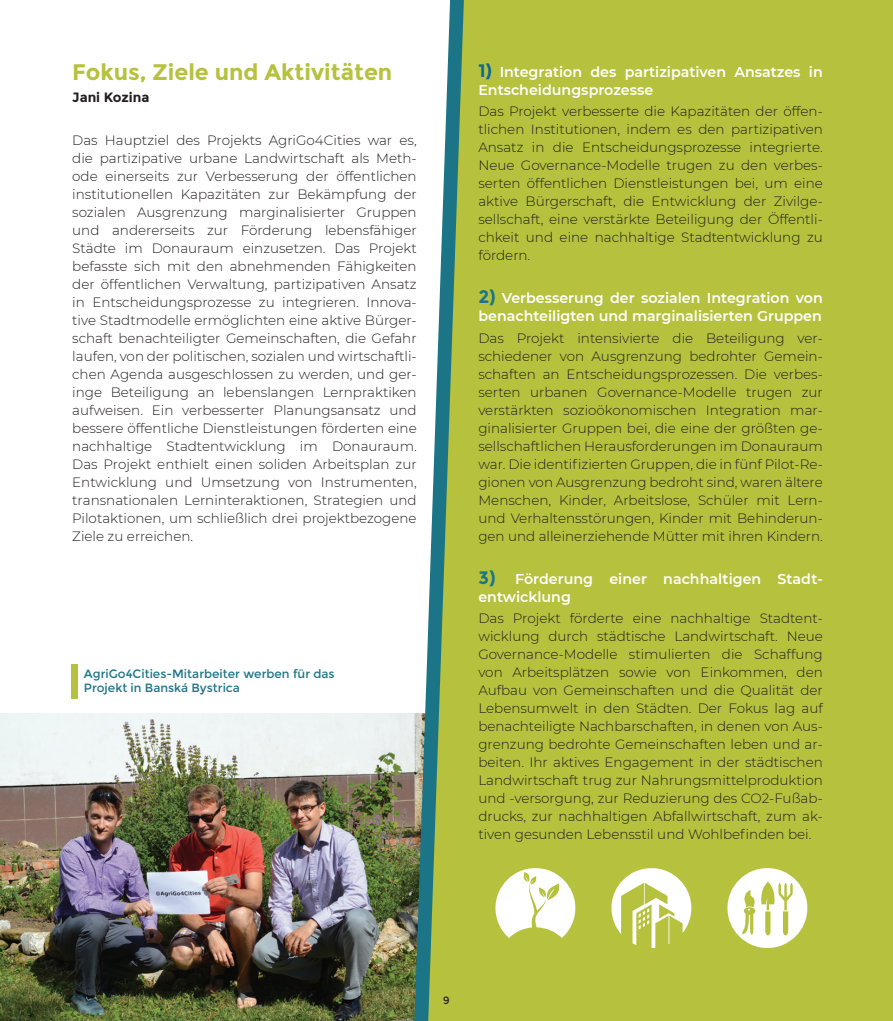
<style>
.page{position:relative;width:893px;height:1021px;background:#fff}
.page>*{position:absolute;margin:0;border:0;box-sizing:border-box;transform-origin:0 0}
.t1{font:700 22.5px "Montserrat";color:#b6c13d}
.t2{font:600 14.25px/18px "Montserrat";color:#fff}
.t3{font:300 13.5px/18px "Montserrat";color:#231f20;text-align:justify}
.t4{font:700 13.5px "Montserrat";color:#231f20}
.t5{font:12px/14.4px "Montserrat";color:#1c7586}
.t6{font:10.5px "Montserrat";color:#231f20}
.s1{font-weight:700;font-size:18px;color:#0d698d}
.s2{font-weight:700;font-size:18px;color:#1c7586}
</style>
<div class="page">
<img style="left:0;top:713px;width:414px;height:307px">
<div style="left:464px;top:0;width:429px;height:1020px;background:#b6c13d"></div>
<svg style="left:414px;top:0;width:50px;height:1020px"></svg>
<svg style="left:495px;top:868px;width:80px;height:78px"></svg>
<svg style="left:611px;top:868px;width:80px;height:80px"></svg>
<svg style="left:727px;top:868px;width:80px;height:80px"></svg>
<div style="left:71px;top:664px;width:7px;height:34px;background:#b6c13d"></div>
<h1 class="t1" style="left:72px;top:59px;width:321px">Fokus, Ziele und Aktivitäten</h1>
<p class="t4" style="left:72px;top:89px;width:79px">Jani Kozina</p>
<p class="t3" style="left:72px;top:130px;width:346px">Das Hauptziel des Projekts AgriGo4Cities war es, die partizipative urbane Landwirtschaft als Meth&shy;ode einerseits zur Verbesserung der öffentlichen institutionellen Kapazitäten zur Bekämpfung der sozialen Ausgrenzung marginalisierter Gruppen und andererseits zur Förderung lebensfähiger Städte im Donauraum einzusetzen. Das Projekt befasste sich mit den abnehmenden Fähigkeiten der öffentlichen Verwaltung, partizipativen Ansatz in Entscheidungsprozesse zu integrieren. Innova&shy;tive Stadtmodelle ermöglichten eine aktive Bürger&shy;schaft benachteiligter Gemeinschaften, die Gefahr laufen, von der politischen, sozialen und wirtschaftli&shy;chen Agenda ausgeschlossen zu werden, und ger&shy;inge Beteiligung an lebenslangen Lernpraktiken aufweisen. Ein verbesserter Planungsansatz und bessere öffentliche Dienstleistungen förderten eine nachhaltige Stadtentwicklung im Donauraum.<br>Das Projekt enthielt einen soliden Arbeitsplan zur Entwicklung und Umsetzung von Instrumenten, transnationalen Lerninteraktionen, Strategien und Pilotaktionen, um schließlich drei projektbezogene Ziele zu erreichen.</p>
<p class="t5" style="left:84px;top:666px;width:252px">AgriGo4Cities-Mitarbeiter werben für das<br>Projekt in Banská Bystrica</p>
<p class="t2" style="left:478px;top:62px;width:346px"><span class="s1">1)</span> Integration des partizipativen Ansatzes in<br>Entscheidungsprozesse</p>
<p class="t3" style="left:478px;top:102px;width:346px">Das Projekt verbesserte die Kapazitäten der öffen&shy;tlichen Institutionen, indem es den partizipativen Ansatz in die Entscheidungsprozesse integrierte.<br>Neue Governance-Modelle trugen zu den verbes&shy;serten öffentlichen Dienstleistungen bei, um eine aktive Bürgerschaft, die Entwicklung der Zivilge&shy;sellschaft, eine verstärkte Beteiligung der Öffentli&shy;chkeit und eine nachhaltige Stadtentwicklung zu fördern.</p>
<p class="t2" style="left:478px;top:288px;width:346px"><span class="s2">2)</span> Verbesserung der sozialen Integration von benachteiligten und marginalisierten Gruppen</p>
<p class="t3" style="left:478px;top:328px;width:346px">Das Projekt intensivierte die Beteiligung ver&shy;schiedener von Ausgrenzung bedrohter Gemein&shy;schaften an Entscheidungsprozessen. Die verbes&shy;serten urbanen Governance-Modelle trugen zur verstärkten sozioökonomischen Integration mar&shy;ginalisierter Gruppen bei, die eine der größten ge&shy;sellschaftlichen Herausforderungen im Donauraum war. Die identifizierten Gruppen, die in fünf Pilot-Re&shy;gionen von Ausgrenzung bedroht sind, waren ältere Menschen, Kinder, Arbeitslose, Schüler mit Lern&shy;und Verhaltensstörungen, Kinder mit Behinderun&shy;gen und alleinerziehende Mütter mit ihren Kindern.</p>
<p class="t2" style="left:478px;top:569px;width:346px"><span class="s2">3)</span> Förderung einer nachhaltigen Stadt&shy;entwicklung</p>
<p class="t3" style="left:478px;top:609px;width:346px">Das Projekt förderte eine nachhaltige Stadtent&shy;wicklung durch städtische Landwirtschaft. Neue Governance-Modelle stimulierten die Schaffung von Arbeitsplätzen sowie von Einkommen, den Aufbau von Gemeinschaften und die Qualität der Lebensumwelt in den Städten. Der Fokus lag auf benachteiligte Nachbarschaften, in denen von Aus&shy;grenzung bedrohte Gemeinschaften leben und ar&shy;beiten. Ihr aktives Engagement in der städtischen Landwirtschaft trug zur Nahrungsmittelproduktion und -versorgung, zur Reduzierung des CO2-Fußab&shy;drucks, zur nachhaltigen Abfallwirtschaft, zum ak&shy;tiven gesunden Lebensstil und Wohlbefinden bei.</p>
<p class="t6" style="left:443px;top:994px;width:8px">9</p>
</div>
